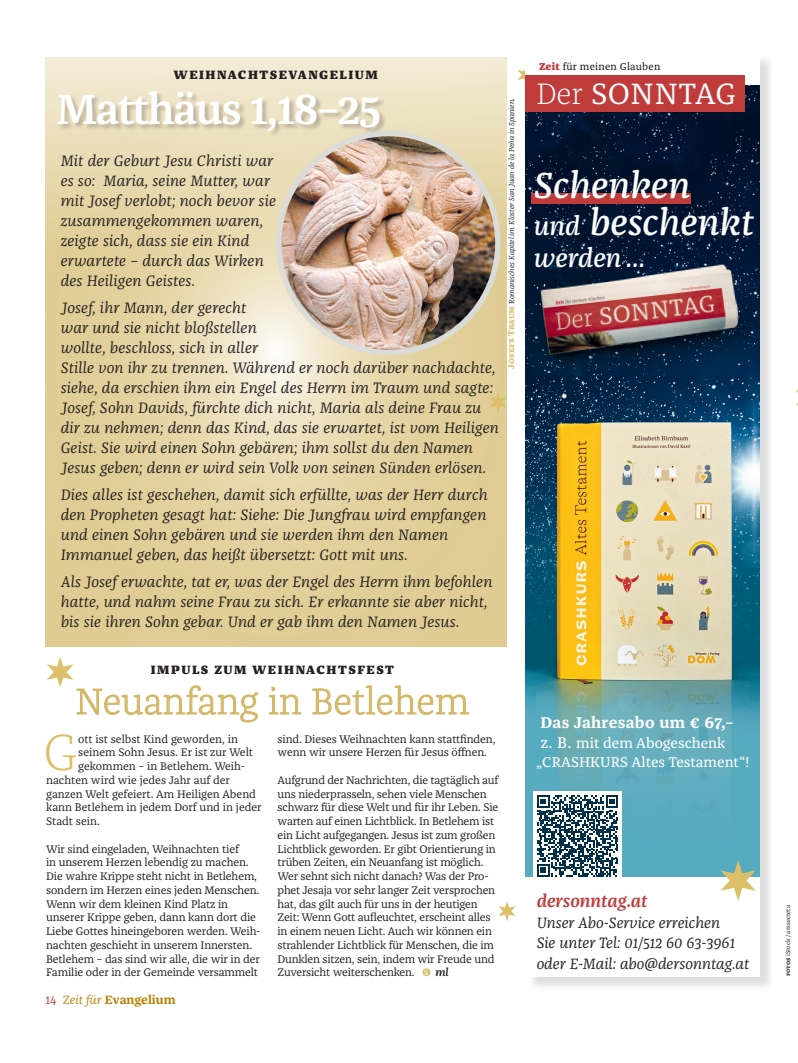
<style>
.page{position:relative;width:798px;height:1063px;background:#fff}
.page>*{position:absolute;margin:0;border:0;box-sizing:border-box;transform-origin:0 0}
.Text_Initial{font:300 52.75px "Franziska OT";color:#ddbf69}
.H_Evangelium{font:600 43.75px "Franziska OT";letter-spacing:-.03em;color:#fff}
.t1{font:italic 500 37.5px/37.5px "Franziska OT";color:#fff}
.t2{font:300 37.5px "Franziska OT";color:#d3b765}
.t3{font:30.5px "Franziska OT";letter-spacing:.015em;color:#fff}
.t4{font:italic 500 26.75px "Franziska OT";color:#fff}
.t5{font:italic 600 18.12px "Franziska OT";color:#c03c3b}
.t6{font:700 16.12px "Franziska OT";letter-spacing:.02em;color:#fff}
.Text_Evangelium{font:italic 15.62px/20px "Franziska OT";letter-spacing:.01em;color:#231f20}
.t7{font:italic 15.5px/20.8px "Franziska OT";color:#231f20}
.t8{font:14.62px/19.1px "Franziska OT";color:#fff}
.t9{font:900 12.5px "Franziska OT";letter-spacing:.12em;color:#231f20}
.t10{font:700 12.5px "Franziska OT";color:#b98208}
.Text{font:11.38px/13.8px "Franziska OT";letter-spacing:-.015em;color:#231f20}
.Text_Initial-2{font:11.38px "Franziska OT";color:#231f20}
.Text-2{font:italic 600 11.38px "Franziska OT";color:#231f20}
.t11{font:10.38px "Franziska OT";letter-spacing:.02em;color:#231f20}
.t12{font:7.88px "Franziska OT";color:#fff}
.Text-3{font:italic 7.5px "Franziska OT";color:#231f20}
.Fotocredit{font:6.25px "Franziska OT";color:#231f20}
.s1{font-weight:800;font-style:normal;font-size:8.75px;color:#ddbf69}
.s2{font-weight:400;color:#c03c3b}
.s3{font-weight:400;font-style:italic}
.s4{font-weight:900;color:#c03c3b}
.s5{font-weight:300}
.s6{font-size:26.75px}
.s7{font-size:16.12px}
.s8{font-weight:700}
</style>
<div class="page">
<svg style="left:269px;top:687px;width:32px;height:28px"></svg>
<svg style="left:312px;top:685px;width:157px;height:30px"></svg>
<svg style="left:46px;top:58px;width:460px;height:588px;background:#e5d6a8"></svg>
<svg style="left:517px;top:69px;width:8px;height:12px"></svg>
<svg style="left:489px;top:392px;width:17px;height:21px"></svg>
<div style="left:527px;top:55px;width:247px;height:937px;background:#231f20;opacity:.15"></div>
<div style="left:525px;top:53px;width:234px;height:923px;background:#fff"></div>
<img style="left:525px;top:86px;width:234px;height:790px">
<div style="left:531px;top:193px;width:160px;height:11px;background:#c03c3b"></div>
<img style="left:525px;top:235px;width:234px;height:172px">
<div style="left:525px;top:75px;width:219px;height:37px;background:#c03c3b"></div>
<div style="left:533px;top:792px;width:88px;height:88px;background:#fff"></div>
<svg style="left:537px;top:795px;width:81px;height:81px"></svg>
<svg style="left:720px;top:860px;width:35px;height:41px"></svg>
<div style="left:422px;top:968px;width:8px;height:8px;background:#ddbf69;border-radius:50%"></div>
<img style="left:279px;top:134px;width:218px;height:218px;border-radius:109px">
<div style="left:276px;top:131px;width:224px;height:224px;border:6px solid #dbdcd7;border-radius:50%"></div>
<div style="left:57px;top:91px;width:329px;height:47px;background:#231f20;opacity:.25"></div>
<svg style="left:47px;top:657px;width:211px;height:66px"></svg>
<svg style="left:498px;top:901px;width:17px;height:20px"></svg>
<p class="t9" style="left:173px;top:67px;width:206px">WEIHNACHTSEVANGELIUM</p>
<p class="H_Evangelium" style="left:56px;top:83px;width:326px">Matthäus 1,18–25</p>
<p class="Text_Evangelium" style="left:61px;top:151px;width:217px">Mit der Geburt Jesu Christi war es so: Maria, seine Mutter, war mit Josef verlobt; noch bevor sie zusammengekommen waren, zeigte sich, dass sie ein Kind erwartete – durch das Wirken des Heiligen Geistes.</p>
<p class="Text_Evangelium" style="left:61px;top:298px;width:439px">Josef, ihr Mann, der gerecht<br>war und sie nicht bloßstellen<br>wollte, beschloss, sich in aller<br>Stille von ihr zu trennen. Während er noch darüber nachdachte, siehe, da erschien ihm ein Engel des Herrn im Traum und sagte:<br>Josef, Sohn Davids, fürchte dich nicht, Maria als deine Frau zu dir zu nehmen; denn das Kind, das sie erwartet, ist vom Heiligen Geist. Sie wird einen Sohn gebären; ihm sollst du den Namen Jesus geben; denn er wird sein Volk von seinen Sünden erlösen.</p>
<p class="Text_Evangelium" style="left:61px;top:485px;width:428px">Dies alles ist geschehen, damit sich erfüllte, was der Herr durch den Propheten gesagt hat: Siehe: Die Jungfrau wird empfangen und einen Sohn gebären und sie werden ihm den Namen Immanuel geben, das heißt übersetzt: Gott mit uns.</p>
<p class="Text_Evangelium" style="left:61px;top:572px;width:433px">Als Josef erwachte, tat er, was der Engel des Herrn ihm befohlen hatte, und nahm seine Frau zu sich. Er erkannte sie aber nicht, bis sie ihren Sohn gebar. Und er gab ihm den Namen Jesus.</p>
<p class="Text-3" style="left:507px;top:369px;width:272px;rotate:-90deg"><span class="s1">Josefs Traum</span> Romanisches Kapitel im Kloster San Juan de la Peña in Spanien.</p>
<p class="t9" style="left:151px;top:662px;width:244px">IMPULS ZUM WEIHNACHTSFEST</p>
<h2 class="t2" style="left:75px;top:680px;width:395px">Neuanfang in Betlehem</h2>
<p class="Text_Initial" style="left:43px;top:722px;width:37px">G</p>
<p class="Text_Initial-2" style="left:78px;top:732px;width:161px">ott ist selbst Kind geworden, in</p>
<p class="Text_Initial-2" style="left:78px;top:746px;width:176px">seinem Sohn Jesus. Er ist zur Welt</p>
<p class="Text_Initial-2" style="left:78px;top:760px;width:168px">gekommen – in Betlehem. Weih-</p>
<p class="Text_Initial-2" style="left:46px;top:773px;width:185px">nachten wird wie jedes Jahr auf der</p>
<p class="Text_Initial-2" style="left:46px;top:787px;width:211px">ganzen Welt gefeiert. Am Heiligen Abend</p>
<p class="Text_Initial-2" style="left:46px;top:801px;width:217px">kann Betlehem in jedem Dorf und in jeder</p>
<p class="Text_Initial-2" style="left:46px;top:815px;width:55px">Stadt sein.</p>
<p class="Text" style="left:46px;top:842px;width:216px">Wir sind eingeladen, Weihnachten tief<br>in unserem Herzen lebendig zu machen.<br>Die wahre Krippe steht nicht in Betlehem, sondern im Herzen eines jeden Menschen.<br>Wenn wir dem kleinen Kind Platz in unserer Krippe geben, dann kann dort die Liebe Gottes hineingeboren werden. Weih&shy;nachten geschieht in unserem Innersten.<br>Betlehem – das sind wir alle, die wir in der Familie oder in der Gemeinde versammelt</p>
<p class="t10" style="left:45px;top:993px;width:132px"><span class="s2">14</span> <span class="s3">Zeit für</span> Evangelium</p>
<p class="Text" style="left:277px;top:732px;width:219px">sind. Dieses Weihnachten kann stattfinden, wenn wir unsere Herzen für Jesus öffnen.</p>
<p class="Text" style="left:277px;top:773px;width:222px">Aufgrund der Nachrichten, die tagtäglich auf uns niederprasseln, sehen viele Menschen schwarz für diese Welt und für ihr Leben. Sie warten auf einen Lichtblick. In Betlehem ist ein Licht aufgegangen. Jesus ist zum großen Lichtblick geworden. Er gibt Orientierung in trüben Zeiten, ein Neuanfang ist möglich.<br>Wer sehnt sich nicht danach? Was der Pro&shy;phet Jesaja vor sehr langer Zeit versprochen hat, das gilt auch für uns in der heutigen Zeit: Wenn Gott aufleuchtet, erscheint alles in einem neuen Licht. Auch wir können ein strahlender Lichtblick für Menschen, die im Dunklen sitzen, sein, indem wir Freude und Zuversicht weiterschenken.</p>
<p class="t12" style="left:424px;top:968px;width:6px">S</p>
<p class="Text-2" style="left:435px;top:966px;width:15px">ml</p>
<p class="t11" style="left:539px;top:61px;width:123px"><span class="s4">Zeit</span> für meinen Glauben</p>
<p class="t3" style="left:536px;top:76px;width:201px"><span class="s5">Der</span> SONNTAG</p>
<p class="t1" style="left:533px;top:167px;width:221px">Schenken<br><span class="s6">und</span> beschenkt</p>
<p class="t4" style="left:533px;top:242px;width:113px">werden …</p>
<p class="t6" style="left:540px;top:713px;width:194px">Das Jahresabo um € 67,–</p>
<p class="t8" style="left:536px;top:734px;width:215px;text-indent:5px"><span class="s7">z. B.</span> mit dem Abogeschenk „CRASHKURS Altes Testament“!</p>
<p class="t5" style="left:536px;top:890px;width:112px">dersonntag.at</p>
<p class="t7" style="left:536px;top:912px;width:214px">Unser Abo-Service erreichen<br>Sie unter Tel: 01/512 60 63-3961 oder E-Mail: abo@dersonntag.at</p>
<p class="Fotocredit" style="left:784px;top:976px;width:73px;rotate:-90deg"><span class="s8">fotos</span> iStock / arssecreta</p>
</div>
